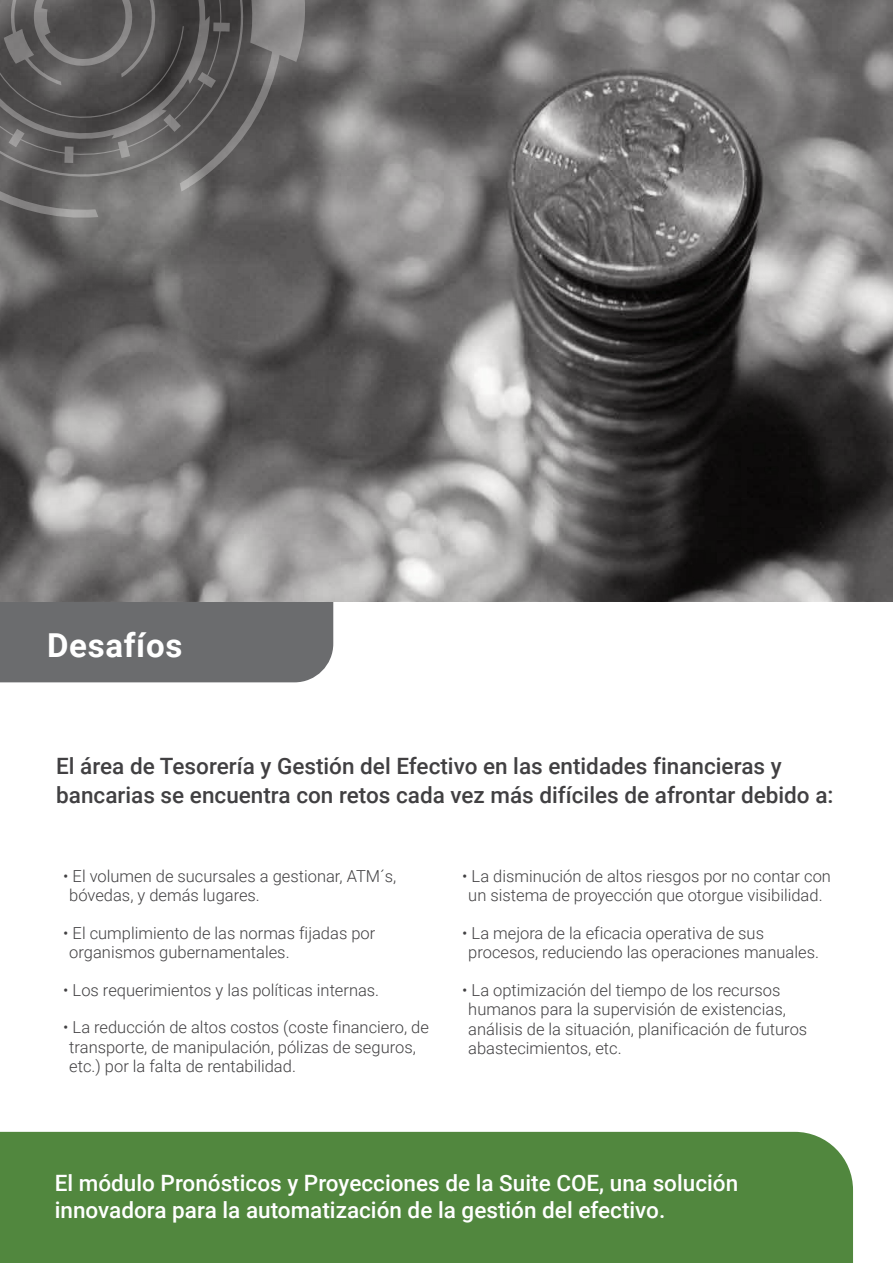
<style>
.page{position:relative;width:893px;height:1263px;background:#fff}
.page>*{position:absolute;margin:0;border:0;box-sizing:border-box;transform-origin:0 0}
.t1{font:700 33px "Roboto";letter-spacing:.02em;color:#fff}
.t2{font:500 22.5px/28.5px "Roboto";color:#414042}
.t3{font:500 22.5px/27px "Roboto";color:#fff}
.t4{font:300 16.5px/19.5px "Roboto";color:#414042}
</style>
<div class="page">
<div style="left:0;top:602px;width:333px;height:80px;background:#6b6c6e"></div>
<svg style="left:0;top:0;width:892px;height:602px;background:#6e6d6c"></svg>
<div style="left:0;top:1132px;width:852px;height:131px;background:#51873e"></div>
<h1 class="t1" style="left:47px;top:622px;width:137px">Desafíos</h1>
<h2 class="t2" style="left:56px;top:751px;width:778px">El área de Tesorería y Gestión del Efectivo en las entidades financieras y bancarias se encuentra con retos cada vez más difíciles de afrontar debido a:</h2>
<p class="t4" style="left:69px;top:866px;width:328px;text-indent:-6px">• El volumen de sucursales a gestionar, ATM´s, bóvedas, y demás lugares.</p>
<p class="t4" style="left:69px;top:923px;width:307px;text-indent:-6px">• El cumplimiento de las normas fijadas por organismos gubernamentales.</p>
<p class="t4" style="left:63px;top:980px;width:317px">• Los requerimientos y las políticas internas.</p>
<p class="t4" style="left:69px;top:1017px;width:361px;text-indent:-6px">• La reducción de altos costos (coste financiero, de transporte, de manipulación, pólizas de seguros, etc.) por la falta de rentabilidad.</p>
<p class="t4" style="left:462px;top:866px;width:370px;text-align:center">• La disminución de altos riesgos por no contar con un sistema de proyección que otorgue visibilidad.</p>
<p class="t4" style="left:468px;top:923px;width:352px;text-indent:-6px">• La mejora de la eficacia operativa de sus procesos, reduciendo las operaciones manuales.</p>
<p class="t4" style="left:468px;top:980px;width:340px;text-indent:-6px">• La optimización del tiempo de los recursos humanos para la supervisión de existencias, análisis de la situación, planificación de futuros abastecimientos, etc.</p>
<h2 class="t3" style="left:55px;top:1168px;width:685px">El módulo Pronósticos y Proyecciones de la Suite COE, una solución innovadora para la automatización de la gestión del efectivo.</h2>
</div>
